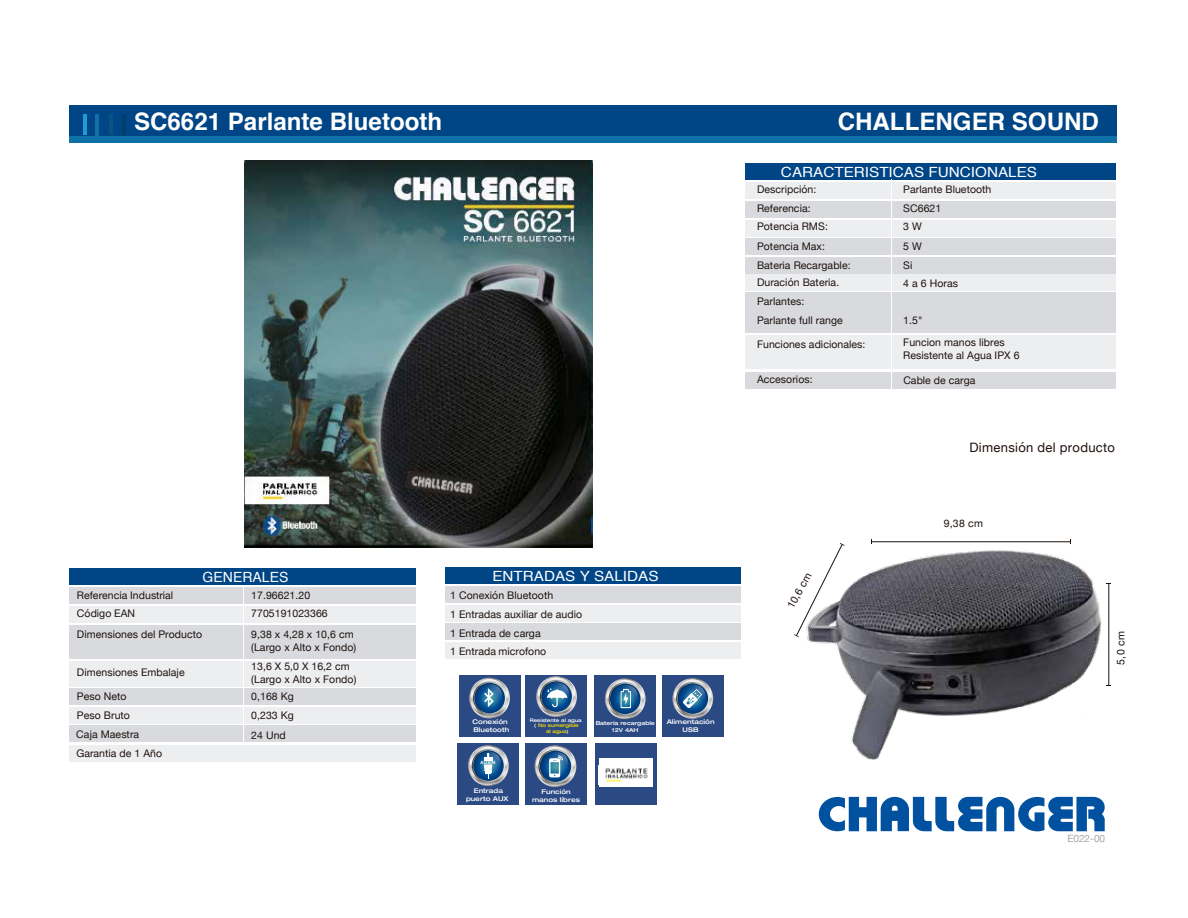
<style>
.page{position:relative;width:1188px;height:918px;background:#fff}
.page>*{position:absolute;margin:0;border:0;box-sizing:border-box;transform-origin:0 0}
.t1{font:700 24.15px "Helvetica";color:#fff}
.t2{font:14.1px "Helvetica";color:#fff;scale:1.09 1}
.t3{font:14.1px "Helvetica";color:#fff}
.t4{font:13.05px "Helvetica Neue";letter-spacing:.025em;color:#1e120d}
.t5{font:10.5px/18.8px "Helvetica Neue";letter-spacing:.005em;color:#1e120d}
.t6{font:10.05px "Helvetica Neue";letter-spacing:-.005em;color:#a9a7ad}
.t7{font:500 expanded 6.45px/7.8px "Helvetica Neue LT Std";color:#fff;text-align:center}
.t8{font:500 expanded 5.4px/6.6px "Helvetica Neue LT Std";color:#fff;text-align:center}
.t9{font:500 expanded 4.8px "Helvetica Neue LT Std";color:#ffdf00}
.t10{font:500 expanded 4.8px "Helvetica Neue LT Std";color:#fff}
.t11{font:700 4.35px "Helvetica Neue LT Std";letter-spacing:.065em;color:#fff}
.s1{color:#fff}
</style>
<div class="page">
<img style="left:807px;top:542px;width:304px;height:218px">
<div style="left:69px;top:106px;width:1048px;height:35px;background:#004586"></div>
<div style="left:69px;top:136px;width:1048px;height:6px;background:#0f71a8"></div>
<hr style="left:122px;top:114px;width:3px;height:21px;background:#033d6d">
<hr style="left:109px;top:114px;width:4px;height:21px;background:#085284">
<hr style="left:83px;top:114px;width:4px;height:21px;background:#1e9cd3">
<hr style="left:95px;top:114px;width:4px;height:22px;background:#0f71a8">
<div style="left:69px;top:606px;width:347px;height:17px;background:#edeef0"></div>
<div style="left:69px;top:625px;width:347px;height:34px;background:#d8dade"></div>
<div style="left:69px;top:568px;width:347px;height:17px;background:#004586"></div>
<div style="left:69px;top:587px;width:347px;height:17px;background:#d8dade"></div>
<div style="left:69px;top:707px;width:347px;height:17px;background:#edeef0"></div>
<div style="left:69px;top:725px;width:347px;height:17px;background:#d8dade"></div>
<div style="left:69px;top:661px;width:347px;height:25px;background:#edeef0"></div>
<div style="left:69px;top:688px;width:347px;height:17px;background:#d8dade"></div>
<hr style="left:243px;top:587px;width:1px;height:176px;background:#fff">
<div style="left:69px;top:745px;width:347px;height:17px;background:#edeef0"></div>
<div style="left:445px;top:605px;width:296px;height:17px;background:#edeef0"></div>
<div style="left:445px;top:567px;width:296px;height:17px;background:#004586"></div>
<div style="left:445px;top:586px;width:296px;height:17px;background:#d8dade"></div>
<div style="left:445px;top:623px;width:296px;height:17px;background:#d8dade"></div>
<div style="left:445px;top:642px;width:296px;height:17px;background:#edeef0"></div>
<div style="left:745px;top:201px;width:370px;height:17px;background:#d8dade"></div>
<div style="left:745px;top:238px;width:370px;height:17px;background:#d8dade"></div>
<div style="left:745px;top:163px;width:370px;height:17px;background:#004586"></div>
<div style="left:745px;top:182px;width:370px;height:17px;background:#edeef0"></div>
<div style="left:745px;top:257px;width:370px;height:17px;background:#d8dade"></div>
<div style="left:745px;top:372px;width:370px;height:16px;background:#d8dade"></div>
<div style="left:745px;top:220px;width:370px;height:17px;background:#edeef0"></div>
<div style="left:745px;top:274px;width:370px;height:17px;background:#edeef0"></div>
<div style="left:745px;top:293px;width:370px;height:40px;background:#d8dade"></div>
<div style="left:745px;top:335px;width:370px;height:34px;background:#edeef0"></div>
<hr style="left:891px;top:179px;width:1px;height:209px;background:#fff">
<svg style="left:819px;top:797px;width:286px;height:34px"></svg>
<hr style="left:1108px;top:584px;width:1px;height:102px;background:#1c110a">
<hr style="left:871px;top:541px;width:199px;height:1px;background:#1c110a">
<svg style="left:794px;top:543px;width:51px;height:94px"></svg>
<div style="left:459px;top:675px;width:61px;height:61px;background:#2b4983"></div>
<svg style="left:469px;top:678px;width:41px;height:40px"></svg>
<svg style="left:470px;top:679px;width:39px;height:38px"></svg>
<svg style="left:471px;top:679px;width:38px;height:38px"></svg>
<svg style="left:473px;top:681px;width:33px;height:34px"></svg>
<svg style="left:474px;top:683px;width:31px;height:31px"></svg>
<svg style="left:474px;top:683px;width:31px;height:30px"></svg>
<svg style="left:477px;top:684px;width:25px;height:23px"></svg>
<svg style="left:484px;top:688px;width:10px;height:19px"></svg>
<div style="left:595px;top:675px;width:61px;height:61px;background:#2b4983"></div>
<svg style="left:605px;top:678px;width:41px;height:41px"></svg>
<svg style="left:606px;top:680px;width:39px;height:38px"></svg>
<svg style="left:606px;top:680px;width:38px;height:38px"></svg>
<svg style="left:609px;top:682px;width:33px;height:33px"></svg>
<svg style="left:610px;top:684px;width:31px;height:30px"></svg>
<svg style="left:613px;top:684px;width:25px;height:24px"></svg>
<svg style="left:621px;top:689px;width:10px;height:19px"></svg>
<div style="left:662px;top:675px;width:61px;height:61px;background:#2b4983"></div>
<svg style="left:672px;top:678px;width:41px;height:41px"></svg>
<svg style="left:674px;top:679px;width:38px;height:39px"></svg>
<svg style="left:674px;top:680px;width:38px;height:37px"></svg>
<svg style="left:676px;top:682px;width:33px;height:33px"></svg>
<svg style="left:677px;top:683px;width:31px;height:31px"></svg>
<svg style="left:678px;top:683px;width:30px;height:31px"></svg>
<svg style="left:680px;top:684px;width:25px;height:24px"></svg>
<svg style="left:683px;top:689px;width:19px;height:19px"></svg>
<div style="left:458px;top:743px;width:61px;height:61px;background:#2b4983"></div>
<svg style="left:468px;top:745px;width:41px;height:41px"></svg>
<svg style="left:469px;top:746px;width:39px;height:39px"></svg>
<svg style="left:469px;top:747px;width:38px;height:38px"></svg>
<svg style="left:472px;top:749px;width:33px;height:33px"></svg>
<svg style="left:473px;top:750px;width:31px;height:31px"></svg>
<svg style="left:476px;top:751px;width:25px;height:24px"></svg>
<svg style="left:484px;top:753px;width:8px;height:25px"></svg>
<div style="left:595px;top:743px;width:61px;height:61px;background:#2b4983"></div>
<div style="left:599px;top:759px;width:54px;height:28px;background:#fff"></div>
<img style="left:605px;top:768px;width:43px;height:14px">
<div style="left:526px;top:743px;width:61px;height:61px;background:#2b4983"></div>
<svg style="left:535px;top:745px;width:41px;height:42px"></svg>
<svg style="left:536px;top:747px;width:39px;height:39px"></svg>
<svg style="left:538px;top:749px;width:35px;height:34px"></svg>
<svg style="left:540px;top:750px;width:31px;height:32px"></svg>
<svg style="left:540px;top:751px;width:31px;height:31px"></svg>
<svg style="left:543px;top:752px;width:25px;height:24px"></svg>
<svg style="left:549px;top:755px;width:14px;height:22px"></svg>
<div style="left:526px;top:675px;width:61px;height:61px;background:#2b4983"></div>
<svg style="left:536px;top:676px;width:41px;height:41px"></svg>
<svg style="left:537px;top:677px;width:39px;height:39px"></svg>
<svg style="left:538px;top:678px;width:38px;height:38px"></svg>
<svg style="left:540px;top:680px;width:33px;height:33px"></svg>
<svg style="left:541px;top:681px;width:31px;height:31px"></svg>
<svg style="left:544px;top:682px;width:25px;height:24px"></svg>
<svg style="left:547px;top:688px;width:20px;height:19px"></svg>
<img style="left:245px;top:160px;width:347px;height:387px">
<h1 class="t1" style="left:134px;top:102px;width:310px">SC6621 Parlante Bluetooth</h1>
<h1 class="t1" style="left:838px;top:102px;width:263px">CHALLENGER SOUND</h1>
<h2 class="t2" style="left:781px;top:161px;width:236px">CARACTERISTICAS FUNCIONALES</h2>
<p class="t5" style="left:757px;top:180px;width:61px">Descripción:</p>
<p class="t5" style="left:903px;top:180px;width:90px">Parlante Bluetooth</p>
<p class="t5" style="left:757px;top:200px;width:55px">Referencia:</p>
<p class="t5" style="left:903px;top:200px;width:40px">SC6621</p>
<p class="t5" style="left:757px;top:217px;width:72px;line-height:19.5px">Potencia RMS:<br>Potencia Max:</p>
<p class="t5" style="left:903px;top:217px;width:20px;line-height:19.5px">3 W<br>5 W</p>
<p class="t5" style="left:757px;top:256px;width:95px">Bateria Recargable:</p>
<p class="t5" style="left:903px;top:256px;width:11px">Si</p>
<p class="t5" style="left:757px;top:273px;width:84px">Duración Bateria.</p>
<p class="t5" style="left:903px;top:275px;width:56px">4 a 6 Horas</p>
<p class="t5" style="left:757px;top:292px;width:87px">Parlantes:<br>Parlante full range</p>
<p class="t5" style="left:903px;top:311px;width:21px">1.5"</p>
<h2 class="t3" style="left:203px;top:566px;width:87px">GENERALES</h2>
<p class="t5" style="left:77px;top:586px;width:98px">Referencia Industrial<br>Código EAN</p>
<p class="t5" style="left:251px;top:586px;width:78px">17.96621.20<br>7705191023366</p>
<p class="t5" style="left:77px;top:626px;width:127px">Dimensiones del Producto</p>
<p class="t5" style="left:77px;top:663px;width:109px">Dimensiones Embalaje</p>
<p class="t5" style="left:251px;top:629px;width:106px;line-height:12.6px">9,38 x 4,28 x 10,6 cm (Largo x Alto x Fondo)</p>
<p class="t5" style="left:251px;top:661px;width:107px;line-height:12.6px">13,6 X 5,0 X 16,2 cm (Largo x Alto x Fondo)</p>
<p class="t5" style="left:76px;top:687px;width:87px;line-height:19.2px">Peso Neto<br>Peso Bruto<br>Caja Maestra<br>Garantia de 1 Año</p>
<p class="t5" style="left:251px;top:688px;width:44px;line-height:18px">0,168 Kg<br>0,233 Kg</p>
<p class="t5" style="left:251px;top:727px;width:36px">24 Und</p>
<h2 class="t2" style="left:492px;top:565px;width:154px">ENTRADAS Y SALIDAS</h2>
<p class="t5" style="left:450px;top:587px;width:133px">1 Conexión Bluetooth<br>1 Entradas auxiliar de audio</p>
<p class="t5" style="left:450px;top:643px;width:98px">1 Entrada microfono</p>
<p class="t5" style="left:450px;top:624px;width:92px">1 Entrada de carga</p>
<p class="t10" style="left:530px;top:717px;width:53px">Resistente al agua</p>
<p class="t9" style="left:534px;top:723px;width:46px"><span class="s1">(</span> No sumergible</p>
<p class="t9" style="left:546px;top:729px;width:24px">al agua<span class="s1">)</span></p>
<p class="t7" style="left:473px;top:718px;width:38px;text-align:left">Conexión<br>Bluetooth</p>
<p class="t8" style="left:596px;top:720px;width:61px">Batería recargable<br>12V 4AH</p>
<p class="t7" style="left:667px;top:718px;width:49px">Alimentación<br>USB</p>
<p class="t11" style="left:481px;top:760px;width:16px">AUXIN</p>
<p class="t7" style="left:466px;top:786px;width:44px">Entrada puerto AUX</p>
<p class="t7" style="left:532px;top:788px;width:49px">Función manos libres</p>
<p class="t5" style="left:757px;top:335px;width:110px">Funciones adicionales:</p>
<p class="t5" style="left:757px;top:370px;width:57px">Accesorios:</p>
<p class="t5" style="left:782px;top:603px;width:41px;rotate:-61deg">10,6 cm</p>
<p class="t5" style="left:903px;top:336px;width:118px;line-height:12.6px">Funcion manos libres<br>Resistente al Agua IPX 6</p>
<p class="t5" style="left:903px;top:372px;width:74px">Cable de carga</p>
<p class="t4" style="left:969px;top:438px;width:147px">Dimensión del producto</p>
<p class="t5" style="left:944px;top:515px;width:41px">9,38 cm</p>
<p class="t5" style="left:1112px;top:665px;width:35px;rotate:-90deg">5,0 cm</p>
<p class="t6" style="left:1067px;top:831px;width:39px">E022-00</p>
</div>
